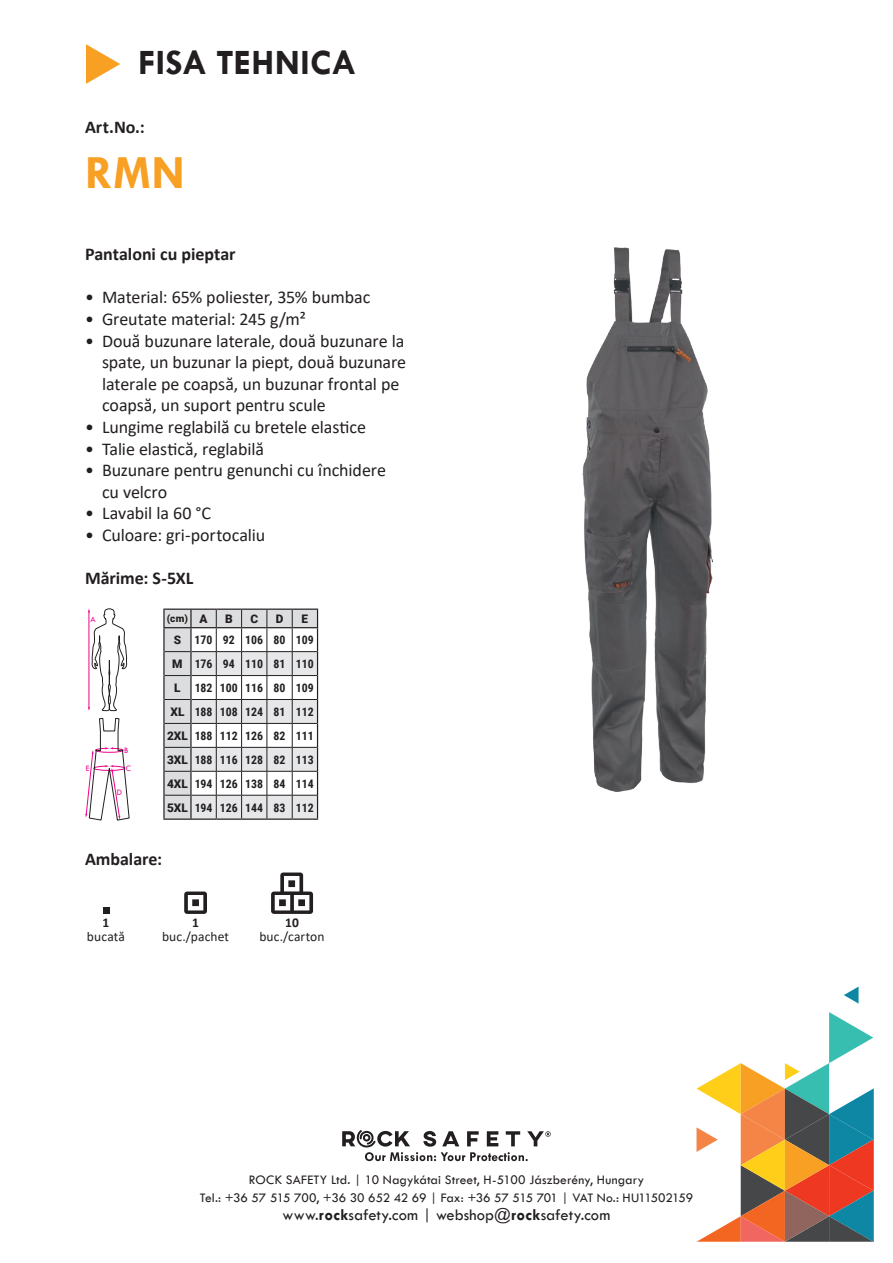
<style>
.page{position:relative;width:893px;height:1263px;background:#fff}
.page>*{position:absolute;margin:0;border:0;box-sizing:border-box;transform-origin:0 0}
.t1{font:700 48px "Tw Cen";color:#f8a024}
.t2{font:700 36px "Tw Cen";letter-spacing:.015em;color:#231f20}
.t3{font:18px/21.6px "Calibri";letter-spacing:-.005em;color:#231f20}
.t4{font:700 18px "Calibri";color:#231f20}
.t5{font:16.5px "Tw Cen";color:#231f20}
.t6{font:13.5px/18px "Tw Cen";color:#231f20;text-align:center}
.t7{font:13.5px "Calibri";letter-spacing:.01em;color:#231f20}
.t8{font:700 13.5px "Calibri";color:#231f20}
.t9{font:700 11.85px/24px "Roboto Condensed";color:#231f20;text-align:right}
.t10{font:900 11.85px "Roboto";color:#231f20}
.t11{font:10.2px "Roboto";color:#231f20}
.t12{font:900 10.2px "Roboto";color:#231f20}
.t13{font:8.55px/18px "Tw Cen";color:#ed028c}
.s1{font-size:11.85px}
.s2{font-family:"Roboto";font-weight:900}
.s3{font-weight:700}
</style>
<div class="page">
<svg style="left:844px;top:987px;width:14px;height:16px"></svg>
<svg style="left:696px;top:1012px;width:177px;height:230px"></svg>
<svg style="left:342px;top:1130px;width:209px;height:31px"></svg>
<svg style="left:86px;top:44px;width:34px;height:40px"></svg>
<img style="left:582px;top:247px;width:131px;height:544px">
<hr style="left:163px;top:608px;width:28px;height:2px;background:#231f20">
<hr style="left:191px;top:608px;width:25px;height:2px;background:#231f20">
<hr style="left:216px;top:608px;width:26px;height:2px;background:#231f20">
<hr style="left:242px;top:608px;width:25px;height:2px;background:#231f20">
<hr style="left:267px;top:608px;width:25px;height:2px;background:#231f20">
<hr style="left:292px;top:608px;width:26px;height:2px;background:#231f20">
<svg style="left:163px;top:609px;width:155px;height:209px"></svg>
<hr style="left:163px;top:818px;width:28px;height:2px;background:#231f20">
<hr style="left:191px;top:818px;width:25px;height:2px;background:#231f20">
<hr style="left:216px;top:818px;width:26px;height:2px;background:#231f20">
<hr style="left:242px;top:818px;width:25px;height:2px;background:#231f20">
<hr style="left:267px;top:818px;width:25px;height:2px;background:#231f20">
<hr style="left:292px;top:818px;width:26px;height:2px;background:#231f20">
<svg style="left:88px;top:608px;width:39px;height:103px"></svg>
<svg style="left:85px;top:718px;width:45px;height:103px"></svg>
<div style="left:103px;top:907px;width:6px;height:7px;background:#231f20"></div>
<svg style="left:184px;top:891px;width:23px;height:23px"></svg>
<svg style="left:271px;top:872px;width:42px;height:42px"></svg>
<h2 class="t2" style="left:138px;top:41px;width:220px">FISA TEHNICA</h2>
<p class="t4" style="left:85px;top:114px;width:61px">Art.No.:</p>
<h1 class="t1" style="left:85px;top:144px;width:101px">RMN</h1>
<p class="t4" style="left:85px;top:241px;width:152px">Pantaloni cu pieptar</p>
<p class="t3" style="left:85px;top:286px;width:287px">• Material: 65% poliester, 35% bumbac</p>
<p class="t3" style="left:85px;top:308px;width:222px">• Greutate material: 245 g/m²</p>
<p class="t3" style="left:102px;top:329px;width:306px;text-indent:-17px">• Două buzunare laterale, două buzunare la spate, un buzunar la piept, două buzunare laterale pe coapsă, un buzunar frontal pe coapsă, un suport pentru scule</p>
<p class="t3" style="left:85px;top:416px;width:283px">• Lungime reglabilă cu bretele elastice</p>
<p class="t3" style="left:85px;top:437px;width:181px">• Talie elastică, reglabilă</p>
<p class="t3" style="left:102px;top:459px;width:285px;text-indent:-17px">• Buzunare pentru genunchi cu închidere cu velcro</p>
<p class="t3" style="left:85px;top:502px;width:127px">• Lavabil la 60 °C</p>
<p class="t3" style="left:85px;top:524px;width:182px">• Culoare: gri-portocaliu</p>
<p class="t11" style="left:68px;top:576px;width:60px">CRAFTER-BP</p>
<p class="t4" style="left:85px;top:565px;width:110px">Mărime: S-5XL</p>
<p class="t12" style="left:167px;top:611px;width:42px">(cm) <span class="s1">A</span></p>
<p class="t10" style="left:225px;top:610px;width:9px">B</p>
<p class="t10" style="left:250px;top:610px;width:9px">C</p>
<p class="t10" style="left:276px;top:610px;width:9px">D</p>
<p class="t10" style="left:302px;top:610px;width:8px">E</p>
<p class="t9" style="left:167px;top:627px;width:148px"><span class="s2">S</span> 170 92 106 80 109<br><span class="s2">M</span> 176 94 110 81 110<br><span class="s2">L</span> 182 100 116 80 109<br><span class="s2">XL</span> 188 108 124 81 112<br><span class="s2">2XL</span> 188 112 126 82 111<br><span class="s2">3XL</span> 188 116 128 82 113<br><span class="s2">4XL</span> 194 126 138 84 114<br><span class="s2">5XL</span> 194 126 144 83 112</p>
<p class="t13" style="left:90px;top:610px;width:7px">A</p>
<p class="t13" style="left:124px;top:741px;width:8px">B<br>C</p>
<p class="t13" style="left:86px;top:759px;width:5px">E</p>
<p class="t13" style="left:117px;top:783px;width:7px">D</p>
<p class="t4" style="left:85px;top:846px;width:79px">Ambalare:</p>
<p class="t8" style="left:103px;top:913px;width:8px">1</p>
<p class="t8" style="left:192px;top:913px;width:8px">1</p>
<p class="t8" style="left:285px;top:913px;width:15px">10</p>
<p class="t7" style="left:87px;top:927px;width:40px">bucată</p>
<p class="t7" style="left:162px;top:927px;width:68px">buc./pachet</p>
<p class="t7" style="left:259px;top:927px;width:67px">buc./carton</p>
<p class="t6" style="left:200px;top:1171px;width:495px">ROCK SAFETY Ltd. | 10 Nagykátai Street, H-5100 Jászberény, Hungary<br>Tel.: +36 57 515 700, +36 30 652 42 69 | Fax: +36 57 515 701 | VAT No.: HU11502159</p>
<p class="t5" style="left:283px;top:1205px;width:329px">www.<span class="s3">rock</span>safety.com | webshop@<span class="s3">rock</span>safety.com</p>
</div>
